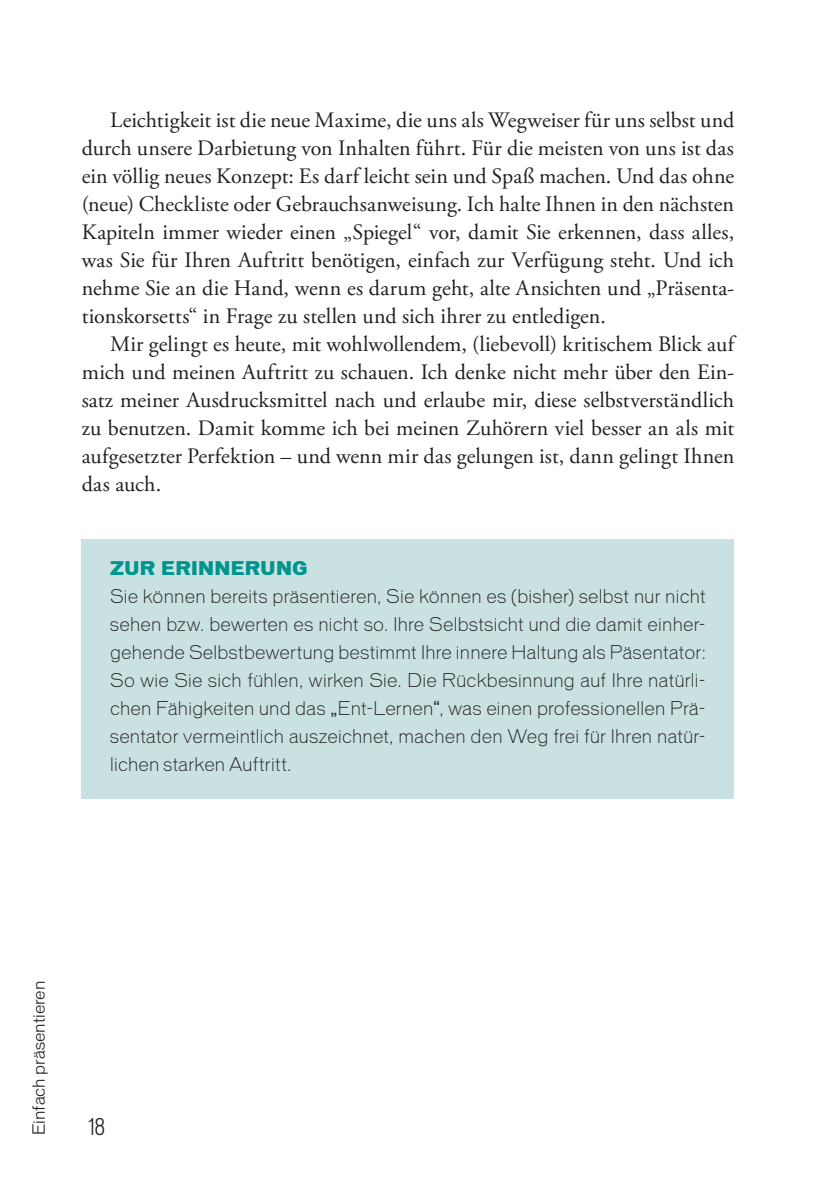
<style>
.page{position:relative;width:816px;height:1184px;background:#fff}
.page>*{position:absolute;margin:0;border:0;box-sizing:border-box;transform-origin:0 0}
.Fließtext{font:22px/28px "Adobe Garamond Pro";letter-spacing:.005em;color:#231f20;text-align:justify}
.t1{font:100 condensed 22px "Vonnes";color:#231f20}
.t2{font:300 18px/28px "Vonnes";letter-spacing:.015em;color:#231f20}
.t3{font:100 16px "Vonnes";color:#231f20}
.s1{font-weight:700;font-stretch:expanded;color:#00948e}
</style>
<div class="page">
<div style="left:82px;top:539px;width:652px;height:260px;background:#c9e1e1"></div>
<p class="Fließtext" style="left:82px;top:107px;width:654px;text-indent:28px">Leichtigkeit ist die neue Maxime, die uns als Wegweiser für uns selbst und durch unsere Darbietung von Inhalten führt. Für die meisten von uns ist das ein völlig neues Konzept: Es darf leicht sein und Spaß machen. Und das ohne (neue) Checkliste oder Gebrauchsanweisung. Ich halte Ihnen in den nächsten Kapiteln immer wieder einen „Spiegel“ vor, damit Sie erkennen, dass alles, was Sie für Ihren Auftritt benötigen, einfach zur Verfügung steht. Und ich nehme Sie an die Hand, wenn es darum geht, alte Ansichten und „Präsenta&shy;tionskorsetts“ in Frage zu stellen und sich ihrer zu entledigen.</p>
<p class="Fließtext" style="left:82px;top:331px;width:654px;text-indent:28px">Mir gelingt es heute, mit wohlwollendem, (liebevoll) kritischem Blick auf mich und meinen Auftritt zu schauen. Ich denke nicht mehr über den Ein&shy;satz meiner Ausdrucksmittel nach und erlaube mir, diese selbstverständlich zu benutzen. Damit komme ich bei meinen Zuhörern viel besser an als mit aufgesetzter Perfektion – und wenn mir das gelungen ist, dann gelingt Ihnen das auch.</p>
<p class="t2" style="left:110px;top:554px;width:597px"><span class="s1">ZUR ERINNERUNG<br></span>Sie können bereits präsentieren, Sie können es (bisher) selbst nur nicht sehen bzw. bewerten es nicht so. Ihre Selbstsicht und die damit einher&shy;gehende Selbstbewertung bestimmt Ihre innere Haltung als Päsentator:<br>So wie Sie sich fühlen, wirken Sie. Die Rückbesinnung auf Ihre natürli&shy;chen Fähigkeiten und das „Ent-Lernen“, was einen professionellen Prä&shy;sentator vermeintlich auszeichnet, machen den Weg frei für Ihren natür&shy;lichen starken Auftritt.</p>
<p class="t3" style="left:30px;top:1135px;width:156px;rotate:-90deg">Einfach präsentieren</p>
<p class="t1" style="left:89px;top:1114px;width:17px">18</p>
</div>
